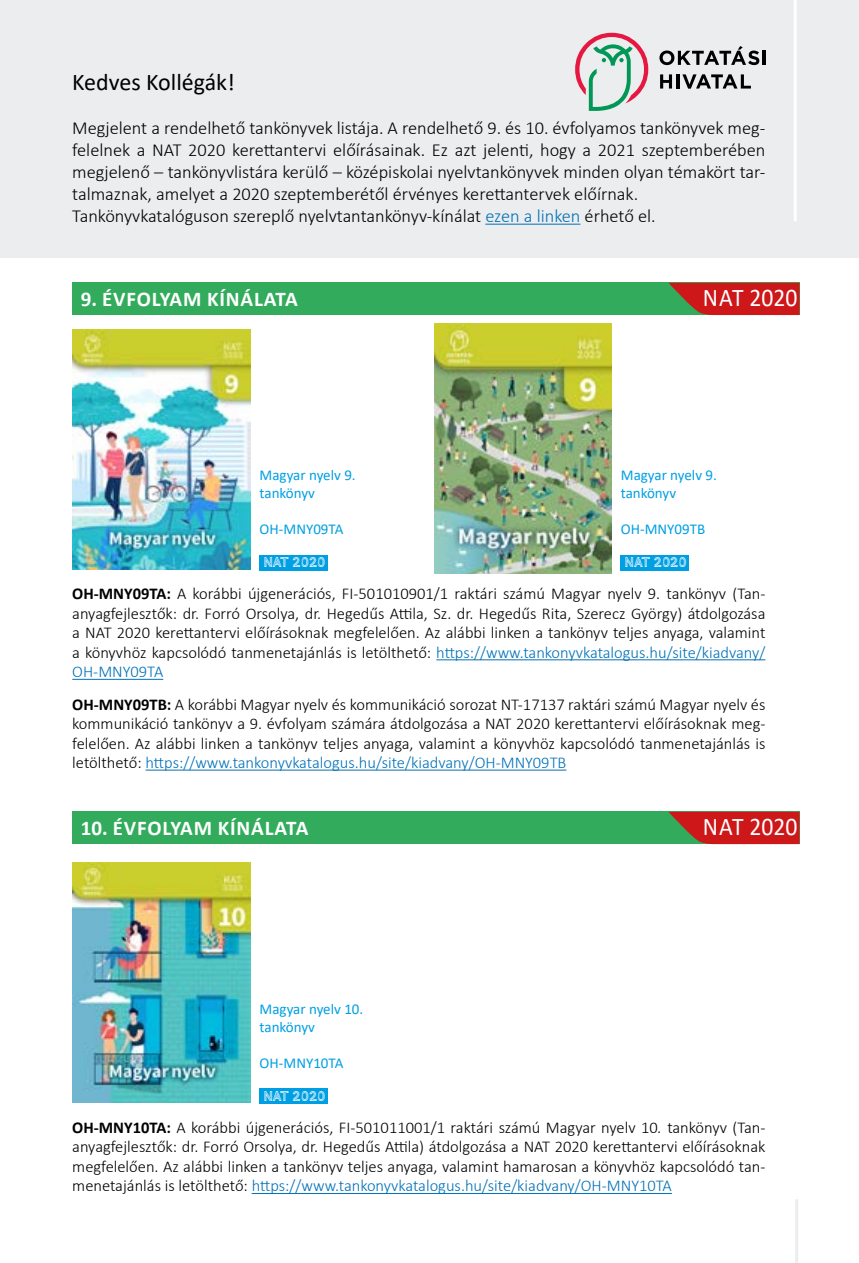
<style>
.page{position:relative;width:859px;height:1263px;background:#fff}
.page>*{position:absolute;margin:0;border:0;box-sizing:border-box;transform-origin:0 0}
.t1{font:25.5px "Calibri";color:#fff;scale:.93 1}
.t2{font:24px "Calibri";color:#000}
.t3{font:700 21px "Calibri";letter-spacing:.04em;color:#fff}
.t4{font:300 18.3px/22px "Calibri";color:#000}
.t5{font:300 16.5px/19.5px "Calibri";color:#000;text-align:justify}
.t6{font:15px/18px "Calibri";color:#009fe3}
.t7{font:15px "Continuo Regular 2";color:#fff}
.s1{color:#0071b8}
.s2{font-weight:700}
.s3{font-style:italic}
</style>
<div class="page">
<div style="left:72px;top:283px;width:727px;height:32px;background:#32ac5c"></div>
<svg style="left:669px;top:283px;width:130px;height:32px;background:#ba2821"></svg>
<div style="left:0;top:0;width:859px;height:257px;background:#ecedee"></div>
<hr style="left:485px;top:224px;width:95px;height:1px;background:#0071b8">
<hr style="left:794px;top:0;width:3px;height:221px;background:#fff">
<svg style="left:682px;top:74px;width:69px;height:15px"></svg>
<hr style="left:676px;top:74px;width:3px;height:15px;background:#000">
<svg style="left:660px;top:74px;width:12px;height:15px"></svg>
<hr style="left:763px;top:51px;width:3px;height:14px;background:#000">
<svg style="left:659px;top:46px;width:100px;height:19px"></svg>
<svg style="left:575px;top:33px;width:73px;height:78px"></svg>
<hr style="left:436px;top:659px;width:329px;height:1px;background:#0071b8">
<hr style="left:72px;top:679px;width:91px;height:1px;background:#0071b8">
<hr style="left:146px;top:770px;width:420px;height:1px;background:#0071b8">
<img style="left:72px;top:329px;width:179px;height:240px">
<img style="left:434px;top:323px;width:178px;height:250px">
<hr style="left:795px;top:1199px;width:3px;height:64px;background:#ecedee">
<div style="left:260px;top:555px;width:68px;height:15px;background:#009fe3"></div>
<div style="left:621px;top:555px;width:68px;height:15px;background:#009fe3"></div>
<hr style="left:252px;top:1193px;width:420px;height:1px;background:#0071b8">
<img style="left:72px;top:862px;width:179px;height:240px">
<div style="left:260px;top:1089px;width:68px;height:15px;background:#009fe3"></div>
<div style="left:72px;top:812px;width:727px;height:32px;background:#32ac5c"></div>
<svg style="left:668px;top:812px;width:131px;height:32px;background:#b92921"></svg>
<h2 class="t2" style="left:72px;top:66px;width:164px">Kedves Kollégák!</h2>
<p class="t4" style="left:72px;top:116px;width:695px">Megjelent a rendelhető tankönyvek listája. A rendelhető 9. és 10. évfolyamos tankönyvek meg&shy;felelnek a NAT 2020 kerettantervi előírásainak. Ez azt jelenti, hogy a 2021 szeptemberében megjelenő – tankönyvlistára kerülő – középiskolai nyelvtankönyvek minden olyan témakört tar&shy;talmaznak, amelyet a 2020 szeptemberétől érvényes kerettantervek előírnak.<br>Tankönyvkatalóguson szereplő nyelvtantankönyv-kínálat <span class="s1">ezen a linken</span> érhető el.</p>
<p class="t3" style="left:81px;top:284px;width:219px">9. ÉVFOLYAM KÍNÁLATA</p>
<h1 class="t1" style="left:703px;top:280px;width:103px">NAT 2020</h1>
<p class="t6" style="left:260px;top:466px;width:98px">Magyar nyelv 9. tankönyv</p>
<p class="t6" style="left:260px;top:520px;width:85px">OH-MNY09TA</p>
<p class="t7" style="left:263px;top:555px;width:64px">NAT 2020</p>
<p class="t6" style="left:621px;top:466px;width:98px">Magyar nyelv 9. tankönyv</p>
<p class="t6" style="left:621px;top:520px;width:86px">OH-MNY09TB</p>
<p class="t7" style="left:625px;top:555px;width:64px">NAT 2020</p>
<p class="t5" style="left:72px;top:584px;width:695px"><span class="s2">OH-MNY09TA:</span> A korábbi újgenerációs, FI-501010901/1 raktári számú Magyar nyelv 9. tankönyv (Tan&shy;anyagfejlesztők: dr. Forró Orsolya, dr. Hegedűs Attila, Sz. dr. Hegedűs Rita, Szerecz György) átdolgozása a NAT 2020 kerettantervi előírásoknak megfelelően. Az alábbi linken a tankönyv teljes anyaga, valamint a könyvhöz kapcsolódó tanmenetajánlás is letölthető: <span class="s1">https://www.tankonyvkatalogus.hu/site/kiadvany/ OH-MNY09TA</span></p>
<p class="t5" style="left:72px;top:694px;width:695px"><span class="s2">OH-MNY09TB:</span> A korábbi Magyar nyelv és kommunikáció sorozat NT-17137 raktári számú Magyar nyelv és kommunikáció tankönyv a 9. évfolyam számára átdolgozása a NAT 2020 kerettantervi előírásoknak meg&shy;felelően. Az alábbi linken a tankönyv teljes anyaga, valamint a könyvhöz kapcsolódó tanmenetajánlás is letölthető: <span class="s1">https://www.tankonyvkatalogus.hu/site/kiadvany/OH-MNY09TB</span></p>
<p class="t3" style="left:81px;top:813px;width:229px">10. ÉVFOLYAM KÍNÁLATA</p>
<h1 class="t1" style="left:703px;top:809px;width:103px">NAT 2020</h1>
<p class="t6" style="left:260px;top:999px;width:105px">Magyar nyelv 10. tankönyv</p>
<p class="t6" style="left:260px;top:1053px;width:85px">OH-MNY10TA</p>
<p class="t7" style="left:263px;top:1088px;width:64px">NAT 2020</p>
<p class="t5" style="left:72px;top:1117px;width:695px"><span class="s2">OH-MNY10TA:</span> A korábbi újgenerációs, FI-501011001/1 raktári számú Magyar nyelv 10<span class="s3">.</span> tankönyv (Tan&shy;anyagfejlesztők: dr. Forró Orsolya, dr. Hegedűs Attila) átdolgozása a NAT 2020 kerettantervi előírásoknak megfelelően. Az alábbi linken a tankönyv teljes anyaga, valamint hamarosan a könyvhöz kapcsolódó tan&shy;menetajánlás is letölthető: <span class="s1">https://www.tankonyvkatalogus.hu/site/kiadvany/OH-MNY10TA</span></p>
</div>
